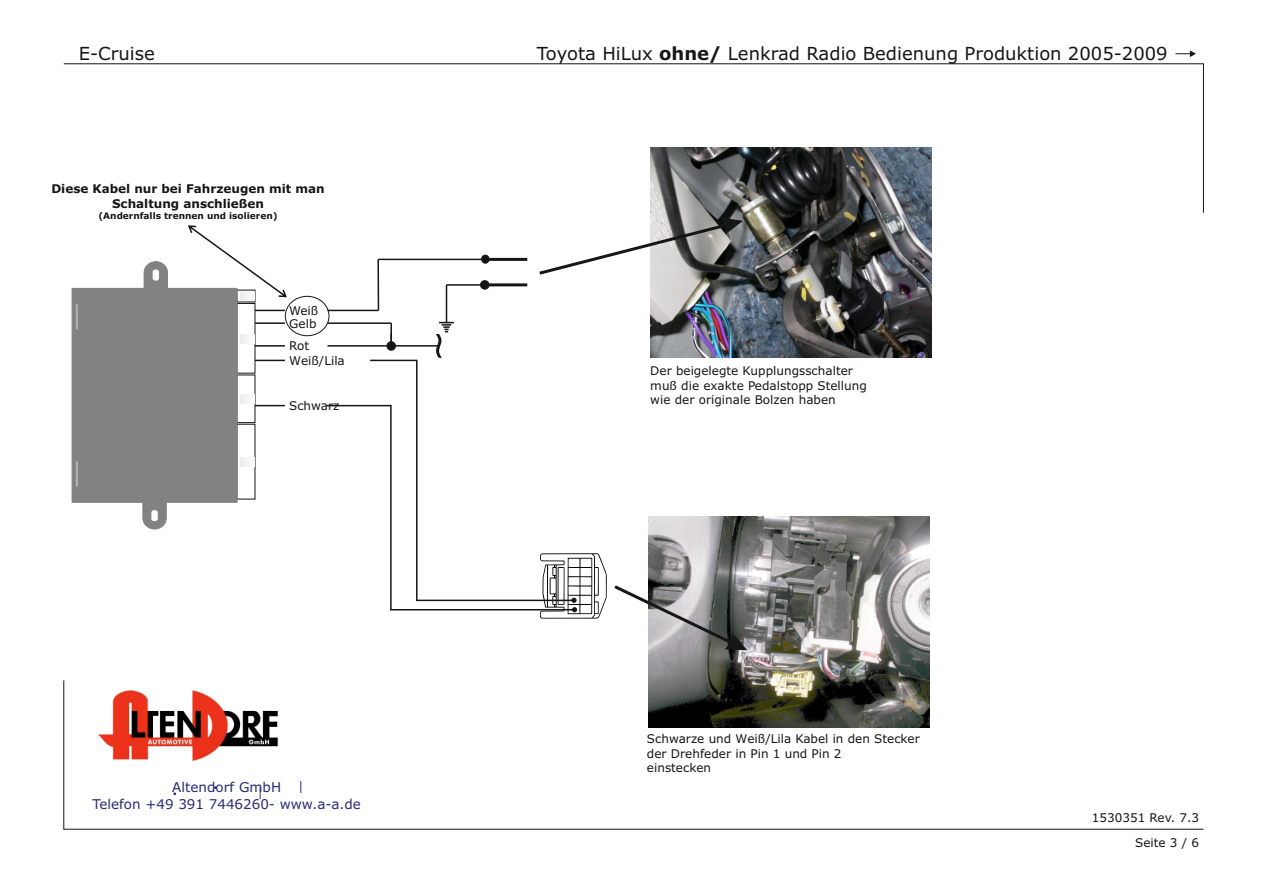
<style>
.page{position:relative;width:1263px;height:893px;background:#fff}
.page>*{position:absolute;margin:0;border:0;box-sizing:border-box;transform-origin:0 0}
.t1{font:18px "Verdana";color:#151616}
.t2{font:13.5px/16.4px "Verdana";color:#2b2b78;text-align:center}
.t3{font:12px/14.5px "Verdana";color:#151616}
.t4{font:700 12px/14.5px "Verdana";color:#151616;text-align:center}
.t5{font:700 9px "Verdana";color:#151616}
.s1{font-weight:700}
</style>
<div class="page">
<svg style="left:63px;top:63px;width:1141px;height:150px"></svg>
<svg style="left:63px;top:680px;width:1141px;height:149px"></svg>
<hr style="left:485px;top:258px;width:42px;height:3px;background:#151616">
<hr style="left:446px;top:284px;width:39px;height:2px;background:#151616">
<hr style="left:485px;top:283px;width:42px;height:3px;background:#151616">
<hr style="left:377px;top:259px;width:2px;height:51px;background:#151616">
<hr style="left:327px;top:310px;width:51px;height:1px;background:#151616">
<hr style="left:378px;top:259px;width:107px;height:1px;background:#151616">
<div style="left:481px;top:255px;width:8px;height:8px;background:#151616;border:1px solid #151616;border-radius:50%"></div>
<div style="left:480px;top:280px;width:9px;height:9px;background:#151616;border:1px solid #151616;border-radius:50%"></div>
<hr style="left:327px;top:322px;width:64px;height:2px;background:#151616">
<div style="left:285px;top:296px;width:44px;height:40px;border:1px solid #151616;border-radius:50%"></div>
<hr style="left:326px;top:405px;width:65px;height:1px;background:#151616">
<hr style="left:416px;top:360px;width:1px;height:240px;background:#151616">
<hr style="left:416px;top:600px;width:158px;height:1px;background:#151616">
<svg style="left:540px;top:553px;width:67px;height:66px"></svg>
<hr style="left:370px;top:360px;width:47px;height:1px;background:#151616">
<hr style="left:390px;top:609px;width:185px;height:1px;background:#151616">
<hr style="left:390px;top:405px;width:2px;height:205px;background:#151616">
<hr style="left:327px;top:345px;width:111px;height:2px;background:#151616">
<hr style="left:390px;top:323px;width:2px;height:20px;background:#151616">
<div style="left:387px;top:342px;width:9px;height:8px;background:#151616;border:1px solid #151616;border-radius:50%"></div>
<svg style="left:436px;top:285px;width:18px;height:73px"></svg>
<img style="left:651px;top:147px;width:280px;height:211px">
<svg style="left:539px;top:217px;width:204px;height:58px"></svg>
<img style="left:648px;top:516px;width:281px;height:211px">
<svg style="left:614px;top:585px;width:133px;height:65px"></svg>
<svg style="left:72px;top:225px;width:215px;height:304px"></svg>
<svg style="left:1175px;top:50px;width:21px;height:7px"></svg>
<svg style="left:260px;top:787px;width:1px;height:12px"></svg>
<img style="left:92px;top:684px;width:196px;height:83px">
<svg style="left:300px;top:781px;width:1px;height:12px"></svg>
<h1 class="t1" style="left:79px;top:46px;width:78px">E-Cruise</h1>
<p class="t4" style="left:51px;top:182px;width:275px">Diese Kabel nur bei Fahrzeugen mit man<br>Schaltung anschließen</p>
<p class="t5" style="left:98px;top:212px;width:181px">(Andernfalls trennen und isolieren)</p>
<p class="t3" style="left:289px;top:305px;width:31px;line-height:12.9px">Weiß<br>Gelb</p>
<p class="t3" style="left:289px;top:339px;width:22px">Rot</p>
<p class="t3" style="left:289px;top:354px;width:57px">Weiß/Lila</p>
<p class="t3" style="left:289px;top:399px;width:52px">Schwarz</p>
<p class="t2" style="left:92px;top:780px;width:270px">Altendorf GmbH<br>Telefon +49 391 7446260- www.a-a.de</p>
<h1 class="t1" style="left:537px;top:46px;width:632px">Toyota HiLux <span class="s1">ohne/</span> Lenkrad Radio Bedienung Produktion 2005-2009</h1>
<p class="t3" style="left:650px;top:364px;width:218px">Der beigelegte Kupplungsschalter muß die exakte Pedalstopp Stellung wie der originale Bolzen haben</p>
<p class="t3" style="left:647px;top:732px;width:274px">Schwarze und Weiß/Lila Kabel in den Stecker der Drehfeder in Pin 1 und Pin 2<br>einstecken</p>
<p class="t3" style="left:1092px;top:811px;width:109px">1530351 Rev. 7.3</p>
<p class="t3" style="left:1135px;top:836px;width:65px">Seite 3 / 6</p>
</div>
